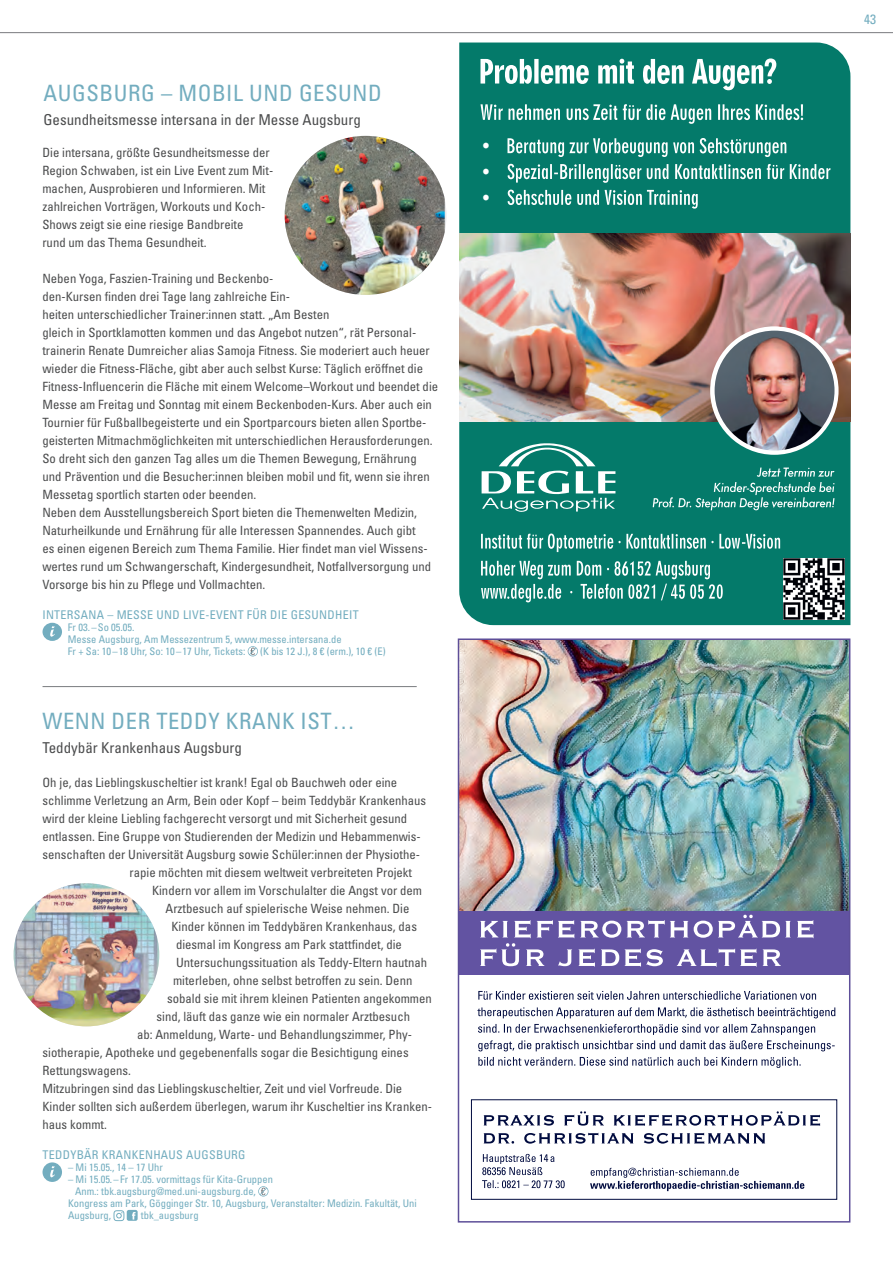
<style>
.page{position:relative;width:893px;height:1263px;background:#fff}
.page>*{position:absolute;margin:0;border:0;box-sizing:border-box;transform-origin:0 0}
.t1{font:condensed 22.5px "Univers LT Std";letter-spacing:.025em;color:#73adbf}
.t2{font:19.5px/25.8px "Geometric 706 BT Bold Condensed B";color:#fff;text-align:justify}
.t3{font:condensed 15px "Univers LT Std";color:#4b4c4d}
.t4{font:condensed 13.5px "Univers LT Std";color:#73adbf}
.t5{font:condensed 12.75px/18px "Univers LT Std";color:#4b4c4d}
.t6{font:condensed 12px "Univers LT Std";letter-spacing:.025em;color:#73adbf}
.t7{font:condensed 10.5px/12px "Univers LT Std";color:#73adbf}
</style>
<div class="page">
<hr style="left:0;top:32px;width:893px;height:1px;background:#7a7c7f">
<img style="left:285px;top:136px;width:160px;height:159px">
<svg style="left:248px;top:646px;width:10px;height:10px"></svg>
<div style="left:43px;top:623px;width:19px;height:18px;background:#73adbf;border-radius:50%"></div>
<svg style="left:50px;top:626px;width:5px;height:11px"></svg>
<svg style="left:258px;top:1186px;width:10px;height:10px"></svg>
<svg style="left:114px;top:1210px;width:24px;height:11px"></svg>
<div style="left:43px;top:1162px;width:19px;height:20px;background:#73adbf;border-radius:50%"></div>
<svg style="left:50px;top:1166px;width:5px;height:11px"></svg>
<div style="left:459px;top:421px;width:391px;height:204px;background:#047a6a"></div>
<svg style="left:481px;top:443px;width:134px;height:69px"></svg>
<svg style="left:481px;top:533px;width:299px;height:19px;background:#459c90"></svg>
<svg style="left:481px;top:561px;width:242px;height:41px;background:#3e998c"></svg>
<div style="left:459px;top:43px;width:391px;height:191px;background:#047a6a"></div>
<svg style="left:480px;top:58px;width:296px;height:32px"></svg>
<svg style="left:480px;top:104px;width:323px;height:20px;background:#469d91"></svg>
<svg style="left:507px;top:138px;width:279px;height:19px;background:#4a9f93"></svg>
<svg style="left:507px;top:164px;width:323px;height:19px;background:#4b9f94"></svg>
<svg style="left:507px;top:190px;width:191px;height:19px;background:#499e93"></svg>
<img style="left:459px;top:234px;width:391px;height:187px">
<svg style="left:710px;top:326px;width:128px;height:129px"></svg>
<img style="left:715px;top:331px;width:119px;height:119px;border-radius:60px">
<svg style="left:653px;top:468px;width:181px;height:42px;background:#288d7f"></svg>
<img style="left:784px;top:559px;width:60px;height:60px">
<hr style="left:43px;top:686px;width:374px;height:1px;background:#7a7c7f">
<img style="left:461px;top:641px;width:386px;height:271px">
<svg style="left:478px;top:1057px;width:323px;height:11px"></svg>
<svg style="left:478px;top:1024px;width:357px;height:27px"></svg>
<svg style="left:477px;top:1007px;width:358px;height:11px"></svg>
<svg style="left:478px;top:991px;width:338px;height:9px"></svg>
<svg style="left:482px;top:1154px;width:83px;height:34px"></svg>
<svg style="left:484px;top:1133px;width:281px;height:11px"></svg>
<svg style="left:484px;top:1111px;width:336px;height:15px"></svg>
<svg style="left:590px;top:1168px;width:214px;height:23px"></svg>
<div style="left:458px;top:912px;width:392px;height:63px;background:#6253a2"></div>
<svg style="left:480px;top:915px;width:333px;height:52px"></svg>
<div style="left:458px;top:638px;width:392px;height:584px;border:2px solid #5e4f99"></div>
<img style="left:14px;top:883px;width:145px;height:143px">
<h1 class="t1" style="left:43px;top:79px;width:340px">AUGSBURG – MOBIL UND GESUND</h1>
<p class="t3" style="left:43px;top:110px;width:319px">Gesundheitsmesse intersana in der Messe Augsburg</p>
<p class="t5" style="left:42px;top:143px;width:232px">Die intersana, größte Gesundheitsmesse der Region Schwaben, ist ein Live Event zum Mit&shy;machen, Ausprobieren und Informieren. Mit zahlreichen Vorträgen, Workouts und Koch-Shows zeigt sie eine riesige Bandbreite<br>rund um das Thema Gesundheit.</p>
<p class="t5" style="left:42px;top:269px;width:397px">Neben Yoga, Faszien-Training und Beckenbo-<br>den-Kursen finden drei Tage lang zahlreiche Ein-<br>heiten unterschiedlicher Trainer:innen statt. „Am Besten<br>gleich in Sportklamotten kommen und das Angebot nutzen“, rät Personal&shy;trainerin Renate Dumreicher alias Samoja Fitness. Sie moderiert auch heuer wieder die Fitness-Fläche, gibt aber auch selbst Kurse: Täglich eröffnet die Fitness-Influencerin die Fläche mit einem Welcome–Workout und beendet die Messe am Freitag und Sonntag mit einem Beckenboden-Kurs. Aber auch ein Tournier für Fußballbegeisterte und ein Sportparcours bieten allen Sportbe&shy;geisterten Mitmachmöglichkeiten mit unterschiedlichen Herausforderungen.<br>So dreht sich den ganzen Tag alles um die Themen Bewegung, Ernährung und Prävention und die Besucher:innen bleiben mobil und fit, wenn sie ihren Messetag sportlich starten oder beenden.<br>Neben dem Ausstellungsbereich Sport bieten die Themenwelten Medizin, Naturheilkunde und Ernährung für alle Interessen Spannendes. Auch gibt<br>es einen eigenen Bereich zum Thema Familie. Hier findet man viel Wissens&shy;wertes rund um Schwangerschaft, Kindergesundheit, Notfallversorgung und Vorsorge bis hin zu Pflege und Vollmachten.</p>
<p class="t6" style="left:42px;top:607px;width:318px">INTERSANA – MESSE UND LIVE-EVENT FÜR DIE GESUNDHEIT</p>
<p class="t7" style="left:68px;top:621px;width:275px">Fr 03.–So 05.05.<br>Messe Augsburg, Am Messezentrum 5, www.messe.intersana.de<br>Fr + Sa: 10–18 Uhr, So: 10–17 Uhr, Tickets:</p>
<p class="t7" style="left:260px;top:645px;width:127px">(K bis 12 J.), 8 € (erm.), 10 € (E)</p>
<h1 class="t1" style="left:43px;top:707px;width:314px">WENN DER TEDDY KRANK IST…</h1>
<p class="t3" style="left:43px;top:738px;width:201px">Teddybär Krankenhaus Augsburg</p>
<p class="t5" style="left:43px;top:773px;width:356px">Oh je, das Lieblingskuscheltier ist krank! Egal ob Bauchweh oder eine</p>
<p class="t5" style="left:43px;top:791px;width:385px">schlimme Verletzung an Arm, Bein oder Kopf – beim Teddybär Krankenhaus</p>
<p class="t5" style="left:43px;top:809px;width:366px">wird der kleine Liebling fachgerecht versorgt und mit Sicherheit gesund</p>
<p class="t5" style="left:43px;top:827px;width:380px">entlassen. Eine Gruppe von Studierenden der Medizin und Hebammenwis-</p>
<p class="t5" style="left:43px;top:845px;width:379px">senschaften der Universität Augsburg sowie Schüler:innen der Physiothe-</p>
<p class="t5" style="left:130px;top:863px;width:284px">rapie möchten mit diesem weltweit verbreiteten Projekt</p>
<p class="t5" style="left:152px;top:881px;width:272px">Kindern vor allem im Vorschulalter die Angst vor dem</p>
<p class="t5" style="left:166px;top:899px;width:245px">Arztbesuch auf spielerische Weise nehmen. Die</p>
<p class="t5" style="left:172px;top:917px;width:247px">Kinder können im Teddybären Krankenhaus, das</p>
<p class="t5" style="left:176px;top:935px;width:227px">diesmal im Kongress am Park stattfindet, die</p>
<p class="t5" style="left:176px;top:953px;width:253px">Untersuchungssituation als Teddy-Eltern hautnah</p>
<p class="t5" style="left:173px;top:971px;width:241px">miterleben, ohne selbst betroffen zu sein. Denn</p>
<p class="t5" style="left:167px;top:989px;width:266px">sobald sie mit ihrem kleinen Patienten angekommen</p>
<p class="t5" style="left:157px;top:1007px;width:255px">sind, läuft das ganze wie ein normaler Arztbesuch</p>
<p class="t5" style="left:137px;top:1025px;width:276px">ab: Anmeldung, Warte- und Behandlungszimmer, Phy-</p>
<p class="t5" style="left:43px;top:1043px;width:368px">siotherapie, Apotheke und gegebenenfalls sogar die Besichtigung eines</p>
<p class="t5" style="left:43px;top:1061px;width:90px">Rettungswagens.</p>
<p class="t5" style="left:43px;top:1079px;width:361px">Mitzubringen sind das Lieblingskuscheltier, Zeit und viel Vorfreude. Die</p>
<p class="t5" style="left:43px;top:1097px;width:391px">Kinder sollten sich außerdem überlegen, warum ihr Kuscheltier ins Kranken-</p>
<p class="t5" style="left:43px;top:1115px;width:66px">haus kommt.</p>
<p class="t6" style="left:43px;top:1147px;width:205px">TEDDYBÄR KRANKENHAUS AUGSBURG</p>
<p class="t7" style="left:68px;top:1161px;width:97px">– Mi 15.05., 14 – 17 Uhr</p>
<p class="t7" style="left:68px;top:1173px;width:206px">– Mi 15.05.– Fr 17.05. vormittags für Kita-Gruppen</p>
<p class="t7" style="left:75px;top:1185px;width:182px">Anm.: tbk.augsburg@med.uni-augsburg.de,</p>
<p class="t7" style="left:68px;top:1197px;width:350px">Kongress am Park, Gögginger Str. 10, Augsburg, Veranstalter: Medizin. Fakultät, Uni</p>
<p class="t7" style="left:68px;top:1209px;width:45px">Augsburg,</p>
<p class="t7" style="left:141px;top:1209px;width:59px">tbk_augsburg</p>
<h2 class="t2" style="left:480px;top:133px;width:13px">• • •</h2>
<p class="t4" style="left:864px;top:10px;width:13px">43</p>
</div>
